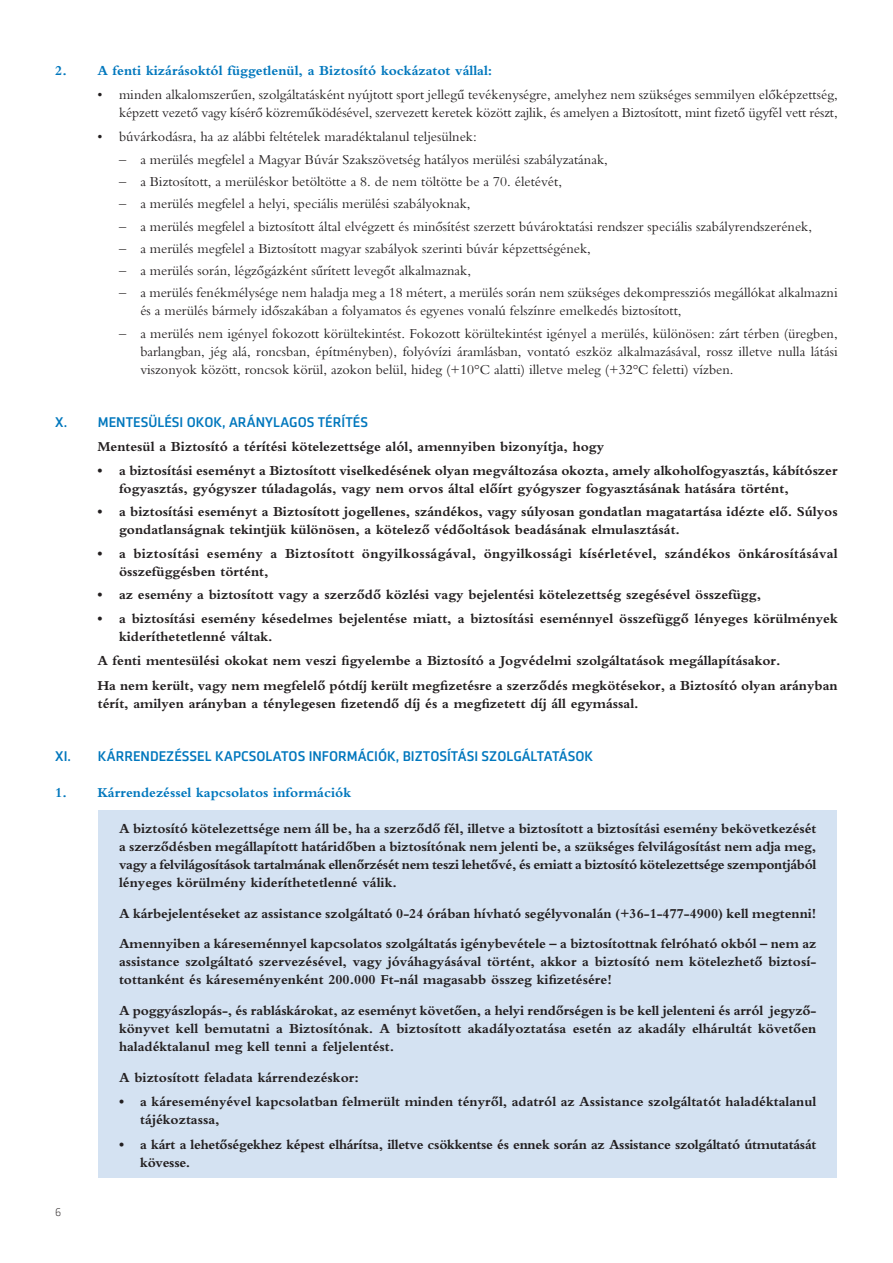
<style>
.page{position:relative;width:893px;height:1263px;background:#fff}
.page>*{position:absolute;margin:0;border:0;box-sizing:border-box;transform-origin:0 0}
.t1{font:700 14.25px/18px "H Bembo";color:#231f20}
.t2{font:14.25px/18px "H Bembo Normal";color:#231f20;text-align:right}
.t3{font:700 14.25px/18px "H Bembo";letter-spacing:-.02em;color:#231f20}
.t4{font:500 14.25px "Sentico Sans DT";color:#0077bd}
.t5{font:700 14.25px "H Bembo";color:#0077bd}
.t6{font:300 11.25px "Sentico Sans DT";color:#231f20}
</style>
<div class="page">
<div style="left:99px;top:810px;width:738px;height:368px;background:#d4e2f2"></div>
<p class="t5" style="left:55px;top:65px;width:439px">2. A fenti kizárásoktól függetlenül, a Biztosító kockázatot vállal:</p>
<p class="t2" style="left:97px;top:87px;width:742px">• minden alkalomszerûen, szolgáltatásként nyújtott sport jellegû tevékenységre, amelyhez nem szükséges semmilyen elôképzettség, képzett vezetô vagy kísérô közremûködésével, szervezett keretek között zajlik, és amelyen a Biztosított, mint fizetô ügyfél vett részt,</p>
<p class="t2" style="left:97px;top:129px;width:381px">• búvárkodásra, ha az alábbi feltételek maradéktalanul teljesülnek:</p>
<p class="t2" style="left:119px;top:152px;width:490px">– a merülés megfelel a Magyar Búvár Szakszövetség hatályos merülési szabályzatának,</p>
<p class="t2" style="left:119px;top:174px;width:445px">– a Biztosított, a merüléskor betöltötte a 8. de nem töltötte be a 70. életévét,</p>
<p class="t2" style="left:119px;top:196px;width:353px">– a merülés megfelel a helyi, speciális merülési szabályoknak,</p>
<p class="t2" style="left:119px;top:218px;width:695px">– a merülés megfelel a biztosított által elvégzett és minôsítést szerzett búvároktatási rendszer speciális szabályrendszerének,</p>
<p class="t2" style="left:119px;top:241px;width:473px">– a merülés megfelel a Biztosított magyar szabályok szerinti búvár képzettségének,</p>
<p class="t2" style="left:119px;top:263px;width:353px">– a merülés során, légzôgázként sûrített levegôt alkalmaznak,</p>
<p class="t2" style="left:140px;top:285px;width:699px;text-align:left;text-indent:-21px">– a merülés fenékmélysége nem haladja meg a 18 métert, a merülés során nem szükséges dekompressziós megállókat alkalmazni és a merülés bármely idôszakában a folyamatos és egyenes vonalú felszínre emelkedés biztosított,</p>
<p class="t2" style="left:140px;top:325px;width:699px;text-align:justify;text-indent:-21px">– a merülés nem igényel fokozott körültekintést. Fokozott körültekintést igényel a merülés, különösen: zárt térben (üregben, barlangban, jég alá, roncsban, építményben), folyóvízi áramlásban, vontató eszköz alkalmazásával, rossz illetve nulla látási viszonyok között, roncsok körül, azokon belül, hideg (+10°C alatti) illetve meleg (+32°C feletti) vízben.</p>
<p class="t4" style="left:55px;top:416px;width:314px">X. MENTESÜLÉSI OKOK, ARÁNYLAGOS TÉRÍTÉS</p>
<p class="t1" style="left:97px;top:439px;width:508px">Mentesül a Biztosító a térítési kötelezettsége alól, amennyiben bizonyítja, hogy</p>
<p class="t1" style="left:119px;top:463px;width:720px;text-indent:-22px">• a biztosítási eseményt a Biztosított viselkedésének olyan megváltozása okozta, amely alkoholfogyasztás, kábítószer fogyasztás, gyógyszer túladagolás, vagy nem orvos által elôírt gyógyszer fogyasztásának hatására történt,</p>
<p class="t1" style="left:119px;top:504px;width:720px;text-indent:-22px">• a biztosítási eseményt a Biztosított jogellenes, szándékos, vagy súlyosan gondatlan magatartása idézte elô. Súlyos gondatlanságnak tekintjük különösen, a kötelezô védôoltások beadásának elmulasztását.</p>
<p class="t1" style="left:119px;top:546px;width:720px;text-indent:-22px">• a biztosítási esemény a Biztosított öngyilkosságával, öngyilkossági kísérletével, szándékos önkárosításával összefüggésben történt,</p>
<p class="t1" style="left:97px;top:587px;width:665px">• az esemény a biztosított vagy a szerzôdô közlési vagy bejelentési kötelezettség szegésével összefügg,</p>
<p class="t1" style="left:119px;top:611px;width:720px;text-indent:-22px">• a biztosítási esemény késedelmes bejelentése miatt, a biztosítási eseménnyel összefüggô lényeges körülmények kideríthetetlenné váltak.</p>
<p class="t1" style="left:97px;top:650px;width:742px;line-height:24.3px">A fenti mentesülési okokat nem veszi figyelembe a Biztosító a Jogvédelmi szolgáltatások megállapításakor.<br>Ha nem került, vagy nem megfelelô pótdíj került megfizetésre a szerzôdés megkötésekor, a Biztosító olyan arányban</p>
<p class="t1" style="left:98px;top:696px;width:542px">térít, amilyen arányban a ténylegesen fizetendô díj és a megfizetett díj áll egymással.</p>
<p class="t4" style="left:55px;top:751px;width:540px">XI. KÁRRENDEZÉSSEL KAPCSOLATOS INFORMÁCIÓK, BIZTOSÍTÁSI SZOLGÁLTATÁSOK</p>
<p class="t5" style="left:55px;top:787px;width:297px">1. Kárrendezéssel kapcsolatos információk</p>
<p class="t1" style="left:119px;top:821px;width:699px;text-align:justify">A biztosító kötelezettsége nem áll be, ha a szerzôdô fél, illetve a biztosított a biztosítási esemény bekövetkezését a szerzôdésben megállapított határidôben a biztosítónak nem jelenti be, a szükséges felvilágosítást nem adja meg, vagy a felvilágosítások tartalmának ellenôrzését nem teszi lehetôvé, és emiatt a biztosító kötelezettsége szempontjából lényeges körülmény kideríthetetlenné válik.</p>
<p class="t1" style="left:119px;top:899px;width:699px;line-height:30.8px">A kárbejelentéseket az assistance szolgáltató 0-24 órában hívható segélyvonalán (+36-1-477-4900) kell megtenni!<br>Amennyiben a káreseménnyel kapcsolatos szolgáltatás igénybevétele – a biztosítottnak felróható okból – nem az</p>
<p class="t1" style="left:119px;top:954px;width:699px">assistance szolgáltató szervezésével, vagy jóváhagyásával történt, akkor a biztosító nem kötelezhetô biztosí&shy;tottanként és káreseményenként 200.000 Ft-nál magasabb összeg kifizetésére!</p>
<p class="t1" style="left:119px;top:1003px;width:699px;text-align:justify">A poggyászlopás-, és rabláskárokat, az eseményt követôen, a helyi rendôrségen is be kell jelenteni és arról jegyzô&shy;könyvet kell bemutatni a Biztosítónak. A biztosított akadályoztatása esetén az akadály elhárultát követôen haladéktalanul meg kell tenni a feljelentést.</p>
<p class="t1" style="left:119px;top:1070px;width:241px">A biztosított feladata kárrendezéskor:</p>
<p class="t1" style="left:140px;top:1094px;width:678px;text-indent:-21px">• a káreseményével kapcsolatban felmerült minden tényrôl, adatról az Assistance szolgáltatót haladéktalanul tájékoztassa,</p>
<p class="t3" style="left:140px;top:1137px;width:678px;text-indent:-21px">• a kárt a lehetôségekhez képest elhárítsa, illetve csökkentse és ennek során az Assistance szolgáltató útmutatását kövesse.</p>
<p class="t6" style="left:55px;top:1207px;width:8px">6</p>
</div>
